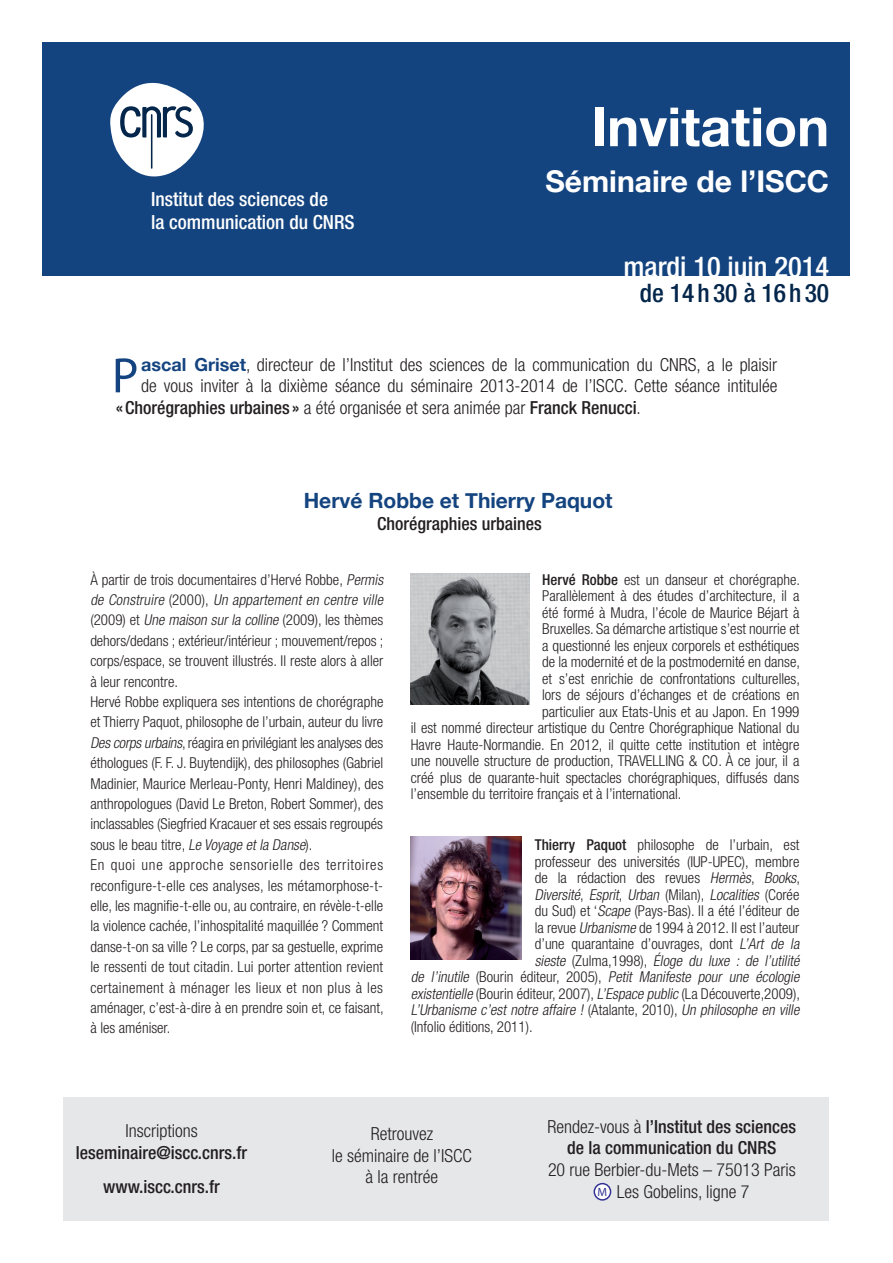
<style>
.page{position:relative;width:893px;height:1263px;background:#fff}
.page>*{position:absolute;margin:0;border:0;box-sizing:border-box;transform-origin:0 0}
.t1{font:700 54px "Helvetica Neue";color:#fff}
.t2{font:50.1px "Myriad Pro";color:#14447f}
.t3{font:700 30px "Helvetica Neue";color:#fff}
.t4{font:500 condensed 28.5px "Helvetica Neue LT Pro";color:#fff}
.t5{font:500 condensed 25.5px "Helvetica Neue LT Pro";color:#04264b}
.t6{font:700 21px "Helvetica Neue";color:#14447f}
.t7{font:500 condensed 19.5px/23.4px "Helvetica Neue LT Pro";color:#fff}
.t8{font:300 condensed 18px/21.8px "Helvetica Neue LT Pro";color:#231f20;text-align:center}
.t9{font:500 condensed 18px/34.3px "Helvetica Neue LT Pro";color:#231f20;text-align:center}
.t10{font:300 condensed 15px/20.4px "Helvetica Neue LT Pro";color:#231f20}
.t11{font:italic 300 condensed 15px "Helvetica Neue LT Pro";color:#231f20}
.s1{font-family:"Helvetica Neue";font-weight:700;font-stretch:normal;color:#14447f}
.s2{font-weight:300}
.s3{font-style:italic}
.s4{font-weight:500}
.s5{font-style:normal}
.s6{font-family:"Myriad Pro";font-weight:400;font-stretch:normal;font-size:12px;color:#333494}
</style>
<div class="page">
<div style="left:43px;top:43px;width:807px;height:233px;background:#14447f"></div>
<div style="left:64px;top:1097px;width:765px;height:123px;background:#e6e7e9"></div>
<div style="left:594px;top:1183px;width:17px;height:17px;background:#fff;border-radius:50%"></div>
<div style="left:594px;top:1183px;width:17px;height:17px;border:2px solid #333494;border-radius:50%"></div>
<svg style="left:110px;top:83px;width:94px;height:93px"></svg>
<img style="left:411px;top:837px;width:111px;height:123px">
<img style="left:411px;top:574px;width:118px;height:130px">
<h3 class="t7" style="left:151px;top:187px;width:205px">Institut des sciences de<br>la communication du CNRS</h3>
<h1 class="t1" style="left:591px;top:94px;width:239px">Invitation</h1>
<h3 class="t3" style="left:545px;top:163px;width:285px">Séminaire de l’ISCC</h3>
<h3 class="t4" style="left:623px;top:250px;width:207px">mardi 10 juin 2014</h3>
<h3 class="t5" style="left:640px;top:278px;width:191px">de 14 h 30 à 16 h 30</h3>
<h2 class="t2" style="left:112px;top:345px;width:28px">P</h2>
<p class="t8" style="left:141px;top:353px;width:638px"><span class="s1">ascal Griset</span>, directeur de l’Institut des sciences de la communication du CNRS, a le plaisir</p>
<p class="t8" style="left:141px;top:375px;width:638px">de vous inviter à la dixième séance du séminaire 2013-2014 de l’ISCC. Cette séance intitulée</p>
<p class="t9" style="left:116px;top:390px;width:527px">« Chorégraphies urbaines » <span class="s2">a été organisée et sera animée par</span> Franck Renucci<span class="s2">.</span></p>
<h3 class="t6" style="left:304px;top:488px;width:310px">Hervé Robbe et Thierry Paquot</h3>
<p class="t9" style="left:377px;top:506px;width:166px">Chorégraphies urbaines</p>
<p class="t10" style="left:90px;top:569px;width:297px">À partir de trois documentaires d’Hervé Robbe, <span class="s3">Permis de Construire</span> ( 2 0 0 0 ) , <span class="s3">Un appartement en centre ville </span>(2009) et <span class="s3">Une maison sur la colline</span> (2009), les thèmes dehors/dedans ; extérieur/intérieur ; mouvement/repos ; corps/espace, se trouvent illustrés. Il reste alors à aller à leur rencontre.<br>Hervé Robbe expliquera ses intentions de chorégraphe et Thierry Paquot, philosophe de l’urbain, auteur du livre <span class="s3">Descorpsurbains</span>, réagira en privilégiant les analyses des éthologues (F. F. J. Buytendijk), des philosophes (Gabriel Madinier, Maurice Merleau-Ponty, Henri Maldiney), des anthropologues (David Le Breton, Robert Sommer), des inclassables (Siegfried Kracauer et ses essais regroupés sous le beau titre, <span class="s3">Le Voyage etla Danse</span>).<br>En quoi une approche sensorielle des territoires reconfigure-t-elle ces analyses, les métamorphose-t&shy;elle, les magnifie-t-elle ou, au contraire, en révèle-t-elle la violence cachée, l’inhospitalité maquillée ? Comment danse-t-on sa ville ? Le corps, par sa gestuelle, exprime le ressenti de tout citadin. Lui porter attention revient certainement à ménager les lieux et non plus à les aménager, c’est-à-dire à en prendre soin et, ce faisant, à les améniser.</p>
<p class="t10" style="left:542px;top:569px;width:259px"><span class="s4">Hervé Robbe</span> est un danseur et chorégraphe.</p>
<p class="t10" style="left:542px;top:585px;width:259px">Parallèlement à des études d’architecture, il a</p>
<p class="t10" style="left:542px;top:602px;width:259px">été formé à Mudra, l’école de Maurice Béjart à</p>
<p class="t10" style="left:542px;top:618px;width:259px">Bruxelles. Sa démarche artistique s’est nourrie et</p>
<p class="t10" style="left:542px;top:635px;width:259px">a questionné les enjeux corporels et esthétiques</p>
<p class="t10" style="left:542px;top:651px;width:259px">de la modernité et de la postmodernité en danse,</p>
<p class="t10" style="left:542px;top:668px;width:259px">et s’est enrichie de confrontations culturelles,</p>
<p class="t10" style="left:542px;top:684px;width:259px">lors de séjours d’échanges et de créations en</p>
<p class="t10" style="left:542px;top:701px;width:259px">particulier aux Etats-Unis et au Japon. En 1999</p>
<p class="t10" style="left:411px;top:717px;width:390px">il est nommé directeur artistique du Centre Chorégraphique National du</p>
<p class="t10" style="left:411px;top:734px;width:390px">Havre Haute-Normandie. En 2012, il quitte cette institution et intègre</p>
<p class="t10" style="left:411px;top:750px;width:390px">une nouvelle structure de production, TRAVELLING &amp; CO. À ce jour, il a</p>
<p class="t10" style="left:411px;top:767px;width:390px">créé plus de quarante-huit spectacles chorégraphiques, diffusés dans</p>
<p class="t10" style="left:411px;top:783px;width:272px">l’ensemble du territoire français et à l’international.</p>
<p class="t10" style="left:535px;top:834px;width:266px"><span class="s4">Thierry Paquot</span> philosophe de l’urbain, est</p>
<p class="t10" style="left:535px;top:851px;width:266px">professeur des universités (IUP-UPEC), membre</p>
<p class="t10" style="left:535px;top:867px;width:267px">de la rédaction des revues <span class="s3">Hermès</span>, <span class="s3">Books</span>,</p>
<p class="t11" style="left:535px;top:886px;width:266px">Diversité<span class="s5">,</span> Esprit<span class="s5">,</span> Urban <span class="s5">( M i l a n ) ,</span> Localities <span class="s5">( C o r é e</span></p>
<p class="t10" style="left:535px;top:900px;width:266px">du Sud) et ‘<span class="s3">Scape</span> (Pays-Bas). Il a été l’éditeur de</p>
<p class="t10" style="left:535px;top:917px;width:266px">la revue <span class="s3">Urbanisme</span> de 1994 à 2012. Il est l’auteur</p>
<p class="t10" style="left:535px;top:933px;width:269px">d’une quarantaine d’ouvrages, dont <span class="s3">L’Art de la</span></p>
<p class="t11" style="left:535px;top:952px;width:269px">sieste <span class="s5">(Z u l m a , 1 9 9 8 ) ,</span> Éloge du luxe : de l’utilité</p>
<p class="t11" style="left:411px;top:968px;width:393px">de l’inutile <span class="s5">( B o u r i n é d i t e u r, 2 0 0 5 ) ,</span> Petit Manifeste pour une écologie</p>
<p class="t10" style="left:411px;top:983px;width:391px"><span class="s3">existentielle</span> (Bourin éditeur, 2007), <span class="s3">L’Espace public</span> (La Découverte,2009),</p>
<p class="t11" style="left:411px;top:1001px;width:393px">L’Urbanisme c’est notre affaire ! <span class="s5">(At a l a n t e , 2 0 1 0 ) ,</span> Un philosophe en ville</p>
<p class="t10" style="left:411px;top:1016px;width:123px">(Infolio éditions, 2011).</p>
<p class="t8" style="left:125px;top:1120px;width:74px">Inscriptions</p>
<p class="t9" style="left:76px;top:1135px;width:173px">leseminaire@iscc.cnrs.fr www.iscc.cnrs.fr</p>
<p class="t8" style="left:332px;top:1122px;width:141px">Retrouvez<br>le séminaire de l’ISCC à la rentrée</p>
<p class="t9" style="left:548px;top:1115px;width:250px;line-height:21.6px"><span class="s2">Rendez-vous à</span> l’Institut des sciences de la communication du CNRS</p>
<p class="t8" style="left:548px;top:1159px;width:249px">20 rue Berbier-du-Mets – 75013 Paris<br><span class="s6">M</span> Les Gobelins, ligne 7</p>
</div>
